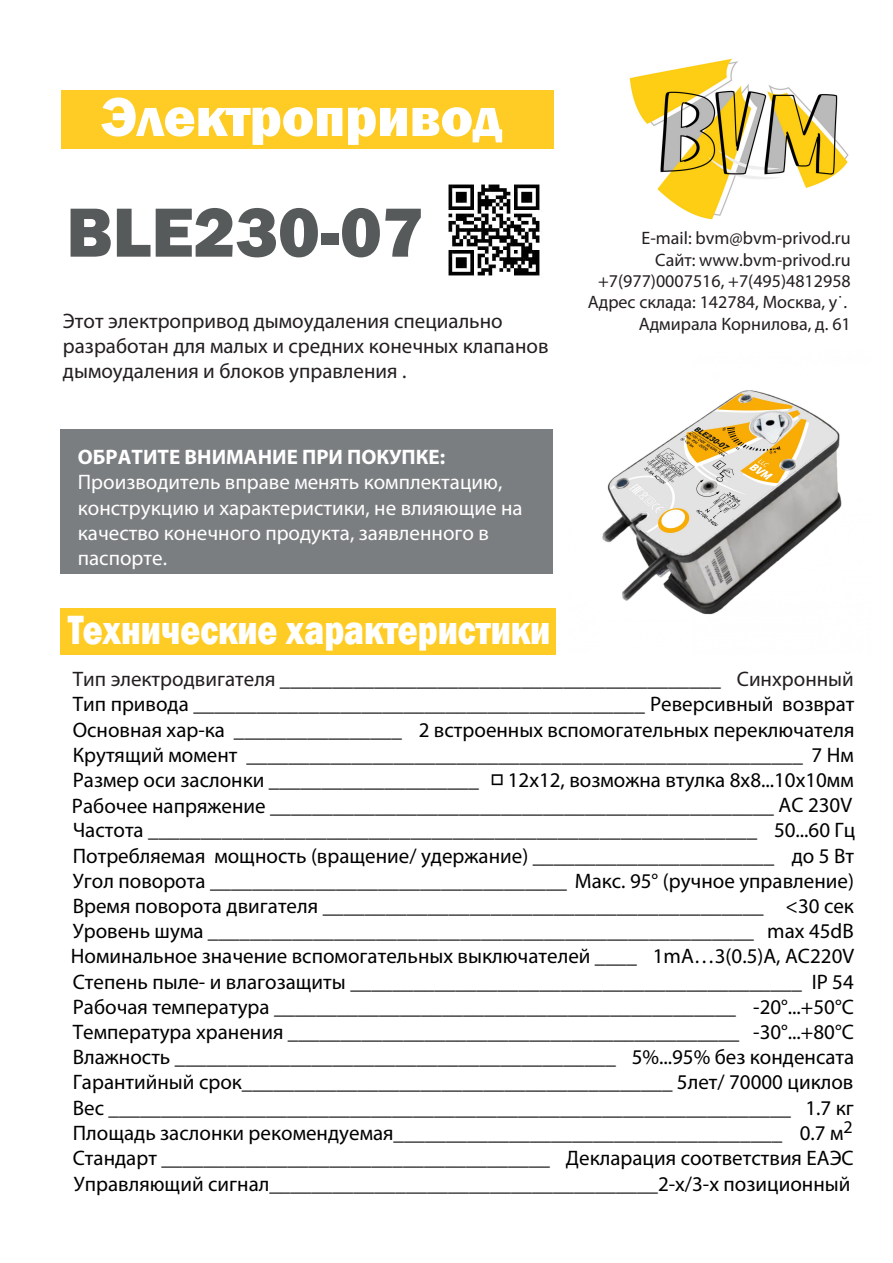
<style>
.page{position:relative;width:893px;height:1263px;background:#fff}
.page>*{position:absolute;margin:0;border:0;box-sizing:border-box;transform-origin:0 0}
.t1{font:800 72px "Franklin Gothic";color:#575a5b}
.t2{font:800 56.85px "Franklin Gothic";color:#fff;scale:.96 1}
.t3{font:800 42px "Franklin Gothic";color:#fff;scale:.81 1}
.t4{font:21px/25.2px "Myriad Pro";color:#000;text-align:right}
.t5{font:21px/25.2px "Myriad Pro";color:#fff}
.t6{font:21px/24.8px "Myriad Pro";color:#231f20}
.t7{font:700 21px "Myriad Pro";color:#fff}
.t8{font:18px/21.5px "Myriad Pro";color:#231f20;text-align:right}
.s1{font-family:"Cascadia Mono"}
.s2{color:#231f20}
</style>
<div class="page">
<img style="left:629px;top:58px;width:220px;height:162px">
<div style="left:60px;top:608px;width:496px;height:47px;background:#fecc25"></div>
<div style="left:60px;top:429px;width:493px;height:145px;background:#7b7e80"></div>
<div style="left:61px;top:90px;width:492px;height:59px;background:#fecc25"></div>
<img style="left:448px;top:184px;width:92px;height:92px">
<img style="left:602px;top:390px;width:240px;height:225px">
<h2 class="t2" style="left:101px;top:80px;width:419px">Электропривод</h2>
<h1 class="t1" style="left:66px;top:186px;width:359px">BLE230-07</h1>
<p class="t8" style="left:588px;top:227px;width:264px">E-mail: bvm@bvm-privod.ru<br>Сайт: www.bvm-privod.ru +7(977)0007516, +7(495)4812958<br>Адрес склада: 142784, Москва, у˙.</p>
<p class="t6" style="left:63px;top:308px;width:441px">Этот электропривод дымоудаления специально</p>
<p class="t8" style="left:639px;top:313px;width:214px">Адмирала Корнилова, д. 61</p>
<p class="t6" style="left:63px;top:333px;width:487px">разработан для малых и средних конечных клапанов дымоудаления и блоков управления .</p>
<p class="t7" style="left:78px;top:444px;width:369px">ОБРАТИТЕ ВНИМАНИЕ ПРИ ПОКУПКЕ:</p>
<p class="t5" style="left:78px;top:469px;width:446px">Производитель вправе менять комплектацию, конструкцию и характеристики, не влияющие на качество конечного продукта, заявленного в паспорте.</p>
<h3 class="t3" style="left:68px;top:602px;width:597px">Технические характеристики</h3>
<p class="t6" style="left:737px;top:666px;width:119px">Синхронный</p>
<p class="t4" style="left:419px;top:717px;width:437px">2 встроенных вспомогательных переключателя</p>
<p class="t4" style="left:72px;top:767px;width:785px"><span class="s1">□</span> 12x12, возможна втулка 8х8...10х10мм<br>Рабочее напряжение ________________________________________________ AC 230V 50...60 Гц<br>до 5 Вт</p>
<p class="t4" style="left:632px;top:893px;width:224px">&lt;30 сек<br>max 45dB<br>1mA…3(0.5)A, AC220V<br>IP 54<br>-20°...+50°С<br>-30°...+80°С<br>5%...95% без конденсата</p>
<p class="t4" style="left:74px;top:1094px;width:781px">1.7 кг<br>0.7 м<sup>2<br></sup>Декларация соответствия ЕАЭС<br>Управляющий сигнал_____________________________________2-х/3-х позиционный</p>
<p class="t4" style="left:73px;top:666px;width:783px;text-align:left"><span class="s2">Тип электродвигателя</span> __________________________________________<br>Тип привода ___________________________________________ Реверсивный возврат Основная хар-ка ________________<br>Крутящий момент _____________________________________________________ 7 Нм Размер оси заслонки ____________________</p>
<p class="t4" style="left:71px;top:817px;width:785px;text-align:left">Частота __________________________________________________________ Потребляемая мощность (вращение/ удержание) _______________________<br>Угол поворота __________________________________ Макс. 95° (ручное управление)<br>Время поворота двигателя __________________________________________<br>Уровень шума ____________________________________________________ Номинальное значение вспомогательных выключателей ____<br>Степень пыле- и влагозащиты ___________________________________________ Рабочая температура ____________________________________________ Температура хранения ___________________________________________<br>Влажность __________________________________________<br>Гарантийный срок_________________________________________ 5лет/ 70000 циклов Вес _________________________________________________________________ Площадь заслонки рекомендуемая_____________________________________ Стандарт _____________________________________</p>
</div>
